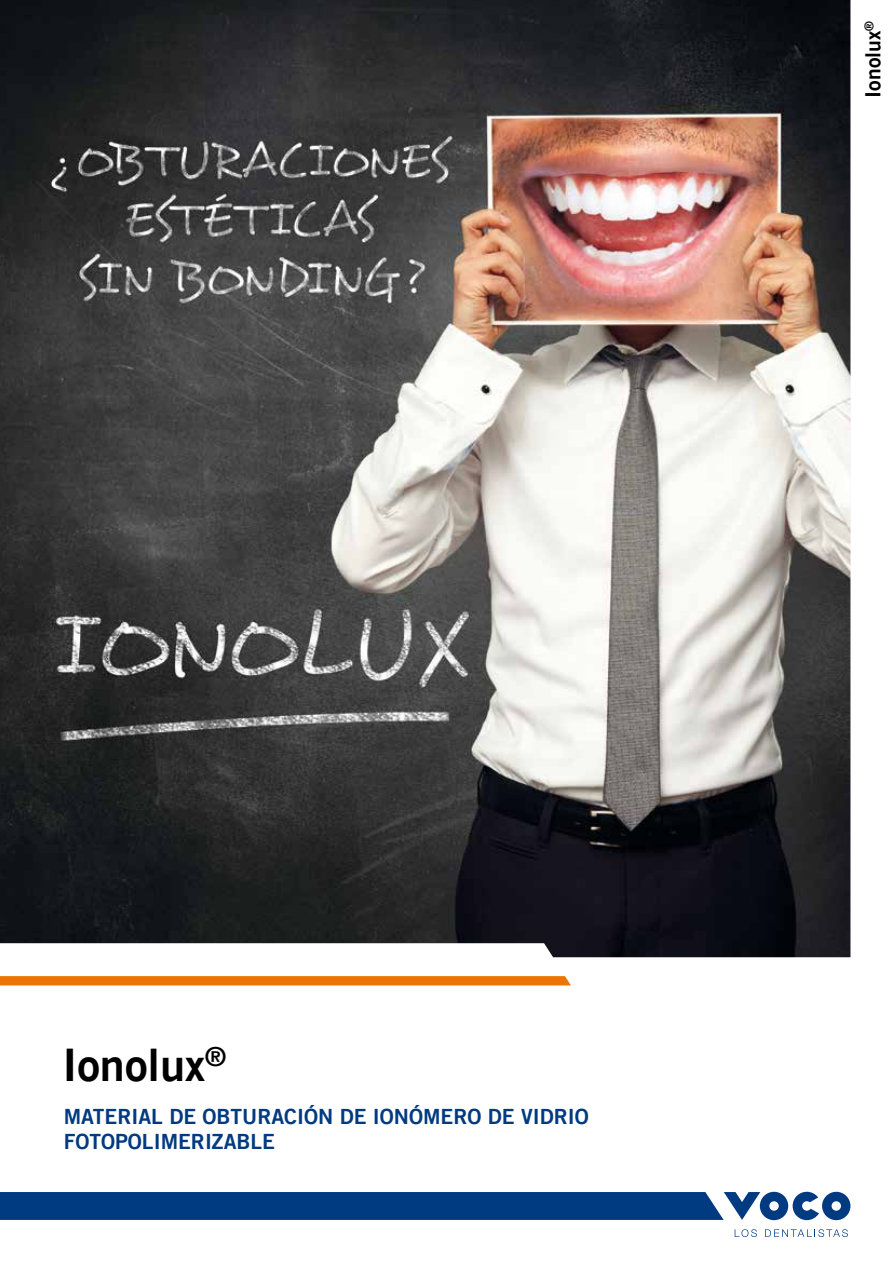
<style>
.page{position:relative;width:893px;height:1263px;background:#fff}
.page>*{position:absolute;margin:0;border:0;box-sizing:border-box;transform-origin:0 0}
.t1{font:45px "Trade Gothic LT Com Bd 2";color:#000}
.t2{font:21px/25.2px "Trade Gothic LT Com Bd 2";color:#003a80}
.t3{font:21px "Trade Gothic LT Com Bd 2";color:#000}
</style>
<div class="page">
<svg style="left:0;top:1192px;width:850px;height:28px;background:#134889"></svg>
<svg style="left:735px;top:1229px;width:22px;height:8px"></svg>
<svg style="left:765px;top:1229px;width:83px;height:8px"></svg>
<svg style="left:0;top:976px;width:571px;height:9px;background:#ec7609"></svg>
<img style="left:0;top:0;width:850px;height:957px">
<p class="t3" style="left:860px;top:98px;width:78px;rotate:-90deg">IONOLUX<sup>®</sup></p>
<h1 class="t1" style="left:63px;top:1036px;width:165px">IONOLUX<sup>®</sup></h1>
<p class="t2" style="left:64px;top:1104px;width:527px">MATERIAL DE OBTURACIÓN DE IONÓM ERO DE VI DRIO<br>FOTOPOLIM ERIZABLE</p>
</div>
